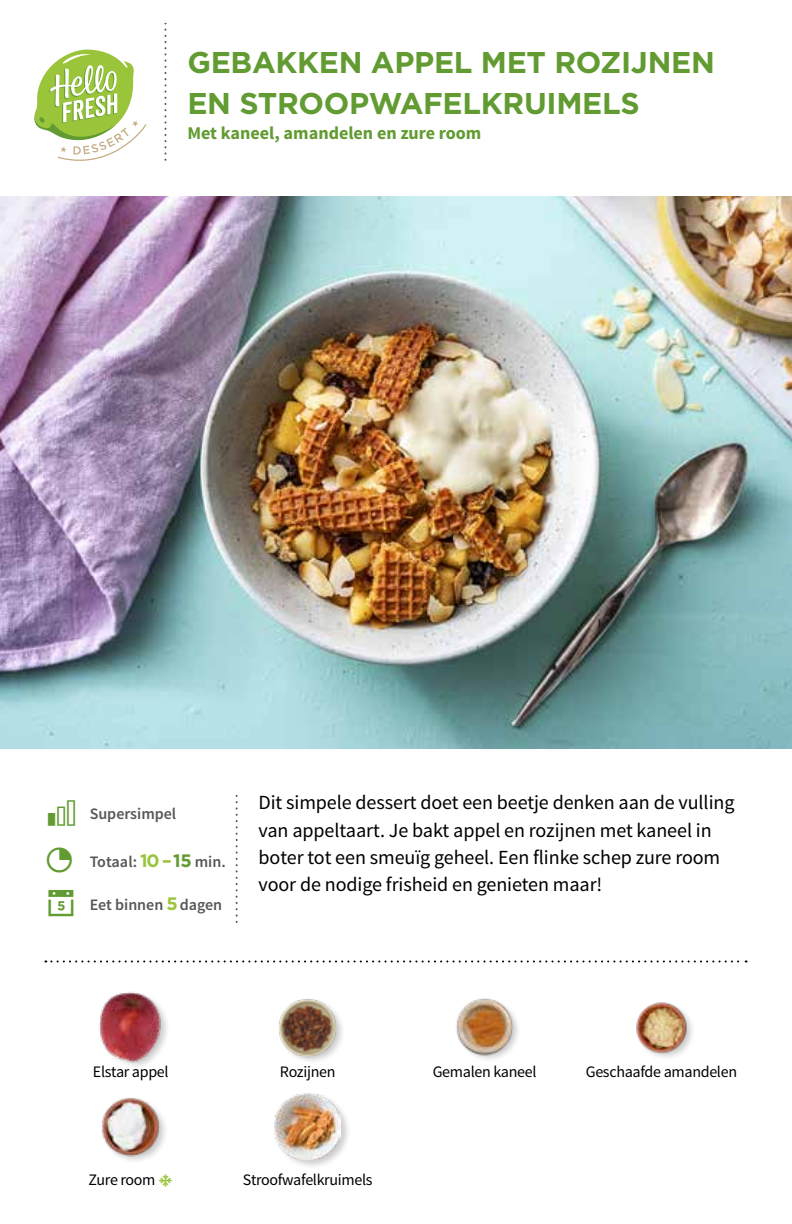
<style>
.page{position:relative;width:792px;height:1224px;background:#fff}
.page>*{position:absolute;margin:0;border:0;box-sizing:border-box;transform-origin:0 0}
.t1{font:700 30px/41px "Gotham";letter-spacing:-.01em;color:#619b31}
.t2{font:20px/27.4px "Source Sans Pro";letter-spacing:-.005em;color:#000}
.t3{font:700 18px "Source Sans Pro";color:#619b31}
.t4{font:16px "Source Sans Pro";letter-spacing:-.02em;color:#000}
.t5{font:600 16px "Source Sans Pro";color:#575756}
.s1{color:#619b31}
.s2{font-family:"Gotham";font-weight:700;font-size:18px;color:#9ac43a}
.s3{font-family:"Gotham";font-weight:700;font-size:18px;color:#619b31}
</style>
<div class="page">
<svg style="left:45px;top:960px;width:702px;height:2px"></svg>
<svg style="left:34px;top:49px;width:112px;height:112px"></svg>
<img style="left:102px;top:1098px;width:63px;height:63px">
<div style="left:273px;top:1092px;width:78px;height:77px;background:#000;opacity:.2"></div>
<img style="left:274px;top:1093px;width:67px;height:67px">
<img style="left:636px;top:1002px;width:57px;height:55px">
<img style="left:279px;top:999px;width:63px;height:62px">
<div style="left:99px;top:992px;width:71px;height:78px;background:#000;opacity:.2"></div>
<img style="left:99px;top:992px;width:69px;height:71px">
<img style="left:455px;top:998px;width:63px;height:62px">
<img style="left:0;top:196px;width:792px;height:552px">
<h1 class="t1" style="left:187px;top:42px;width:529px">GEBAKKEN APPEL MET ROZIJNEN<br>EN STROOPWAFELKRUIMELS</h1>
<p class="t3" style="left:187px;top:121px;width:296px">Met kaneel, amandelen en zure room</p>
<p class="t5" style="left:90px;top:804px;width:88px">Supersimpel</p>
<p class="t5" style="left:44px;top:852px;width:183px"><span class="s1">✓</span> Totaal: <span class="s2">10 –</span><span class="s3">15</span> min.</p>
<p class="t5" style="left:90px;top:894px;width:134px">Eet binnen <span class="s2">5</span> dagen</p>
<p class="t2" style="left:259px;top:789px;width:477px">Dit simpele dessert doet een beetje denken aan de vulling van appeltaart. Je bakt appel en rozijnen met kaneel in boter tot een smeuïg geheel. Een flinke schep zure room voor de nodige frisheid en genieten maar!</p>
<p class="t4" style="left:93px;top:1062px;width:77px">Elstar appel</p>
<p class="t4" style="left:433px;top:1062px;width:105px">Gemalen kaneel</p>
<p class="t4" style="left:280px;top:1062px;width:57px">Rozijnen</p>
<p class="t4" style="left:89px;top:1170px;width:68px">Zure room</p>
<p class="t4" style="left:243px;top:1170px;width:131px">Stroofwafelkruimels</p>
<p class="t4" style="left:586px;top:1062px;width:153px">Geschaafde amandelen</p>
</div>
